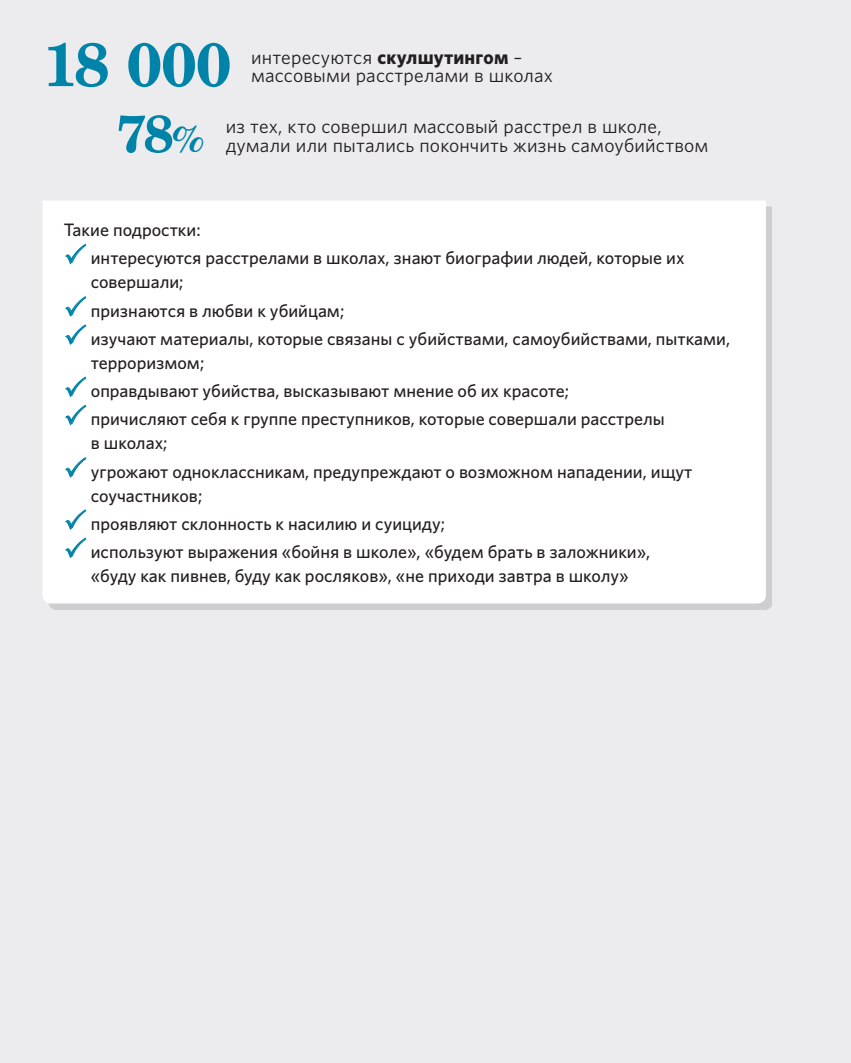
<style>
.page{position:relative;width:851px;height:1063px;background:#fff}
.page>*{position:absolute;margin:0;border:0;box-sizing:border-box;transform-origin:0 0}
._12TABL-txt{font:700 61.5px "Century Schlbk Cyr";color:#0083a9}
._12TABL-txt-2{font:700 52.5px "Century Schlbk Cyr";color:#0083a9}
._12TABL-txt-3{font:19.5px/18px "Whitney";letter-spacing:.01em;color:#231f20}
._01{font:500 18px/24px "Whitney";color:#231f20}
.s1{font-weight:700}
.s2{font-size:37.5px}
</style>
<div class="page">
<div style="left:0;top:0;width:850px;height:1063px;background:#ececee"></div>
<div style="left:48px;top:206px;width:724px;height:404px;background:#231f20;opacity:.15"></div>
<div style="left:43px;top:201px;width:722px;height:402px;background:#fff"></div>
<svg style="left:64px;top:243px;width:23px;height:22px"></svg>
<svg style="left:64px;top:296px;width:23px;height:22px"></svg>
<svg style="left:64px;top:324px;width:23px;height:22px"></svg>
<svg style="left:64px;top:376px;width:23px;height:22px"></svg>
<svg style="left:64px;top:404px;width:23px;height:22px"></svg>
<svg style="left:64px;top:457px;width:23px;height:22px"></svg>
<svg style="left:64px;top:509px;width:23px;height:22px"></svg>
<svg style="left:64px;top:537px;width:23px;height:22px"></svg>
<p class="_12TABL-txt" style="left:43px;top:26px;width:190px">18 000</p>
<p class="_12TABL-txt-3" style="left:251px;top:47px;width:303px">интересуются <span class="s1">скулшутингом</span> – массовыми расстрелами в школах</p>
<p class="_12TABL-txt-2" style="left:116px;top:100px;width:89px">78<span class="s2">%</span></p>
<p class="_12TABL-txt-3" style="left:226px;top:116px;width:484px;line-height:19.5px">из тех, кто совершил массовый расстрел в школе, думали или пытались покончить жизнь самоубийством</p>
<p class="_01" style="left:64px;top:218px;width:138px">Такие подростки:</p>
<p class="_01" style="left:91px;top:246px;width:595px">интересуются расстрелами в школах, знают биографии людей, которые их совершали;</p>
<p class="_01" style="left:91px;top:298px;width:255px">признаются в любви к убийцам;</p>
<p class="_01" style="left:91px;top:326px;width:640px">изучают материалы, которые связаны с убийствами, самоубийствами, пытками, терроризмом;</p>
<p class="_01" style="left:91px;top:379px;width:480px">оправдывают убийства, высказывают мнение об их красоте;</p>
<p class="_01" style="left:91px;top:407px;width:575px">причисляют себя к группе преступников, которые совершали расстрелы в школах;</p>
<p class="_01" style="left:91px;top:459px;width:603px">угрожают одноклассникам, предупреждают о возможном нападении, ищут соучастников;</p>
<p class="_01" style="left:91px;top:511px;width:355px">проявляют склонность к насилию и суициду;</p>
<p class="_01" style="left:91px;top:540px;width:561px">используют выражения «бойня в школе», «будем брать в заложники», «буду как пивнев, буду как росляков», «не приходи завтра в школу»</p>
</div>
